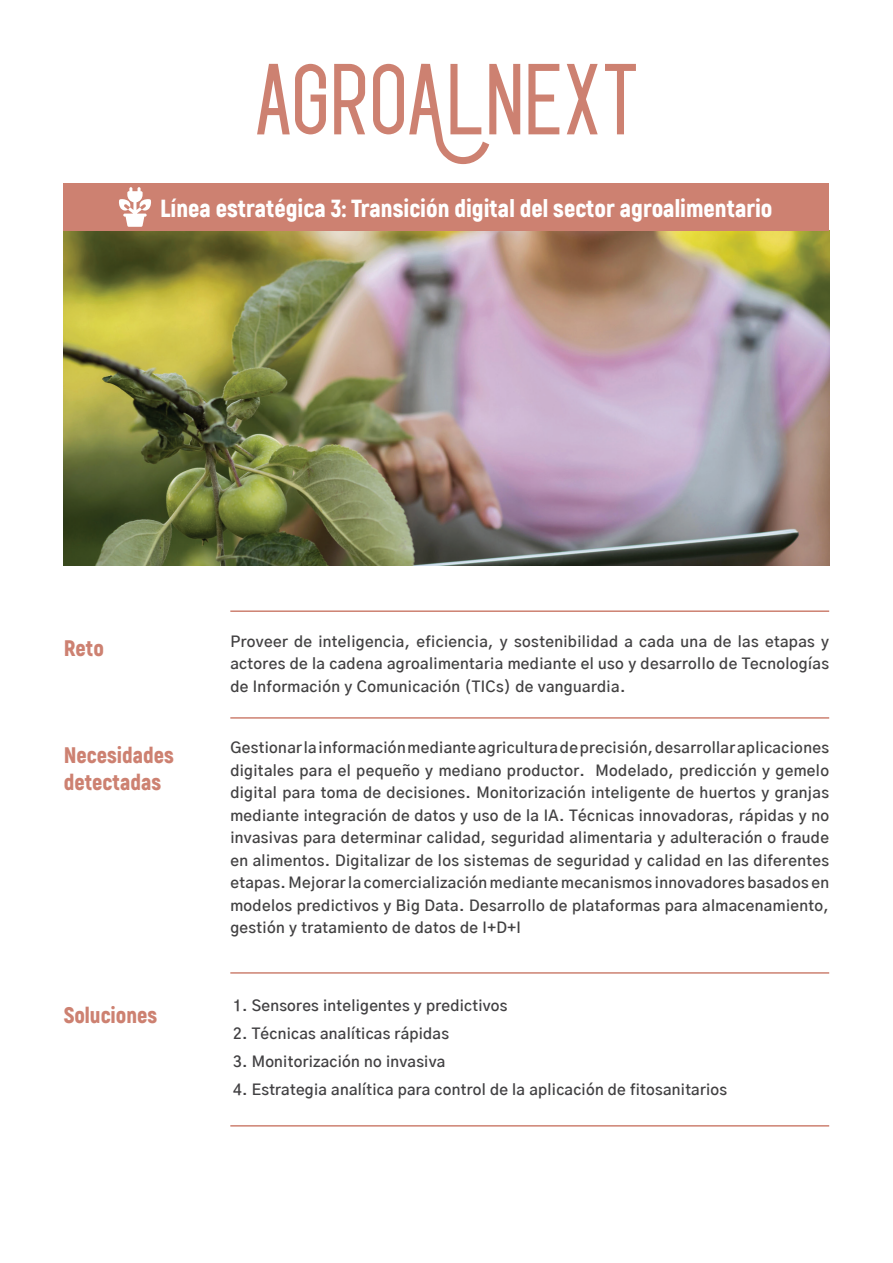
<style>
.page{position:relative;width:893px;height:1263px;background:#fff}
.page>*{position:absolute;margin:0;border:0;box-sizing:border-box;transform-origin:0 0}
.t1{font:900 24.75px "Akrobat";color:#fff}
.t2{font:900 22.5px/27px "Akrobat";color:#cd8171}
.t3{font:600 15px/22.5px "Gothic A1";letter-spacing:.025em;color:#424142;text-align:justify}
.t4{font:600 15px "Gothic A1";letter-spacing:.02em;color:#414042}
</style>
<div class="page">
<hr style="left:230px;top:717px;width:599px;height:2px;background:#cd8171">
<hr style="left:230px;top:610px;width:599px;height:2px;background:#cd8171">
<hr style="left:230px;top:972px;width:599px;height:2px;background:#cd8171">
<hr style="left:230px;top:1125px;width:599px;height:1px;background:#cd8171">
<svg style="left:257px;top:64px;width:69px;height:70px"></svg>
<svg style="left:334px;top:64px;width:31px;height:70px"></svg>
<svg style="left:373px;top:64px;width:147px;height:100px"></svg>
<svg style="left:528px;top:64px;width:31px;height:70px"></svg>
<svg style="left:567px;top:64px;width:31px;height:70px"></svg>
<svg style="left:605px;top:64px;width:31px;height:70px"></svg>
<img style="left:64px;top:231px;width:765px;height:334px">
<div style="left:64px;top:183px;width:765px;height:48px;background:#cd8171"></div>
<svg style="left:119px;top:187px;width:32px;height:40px"></svg>
<h1 class="t1" style="left:160px;top:192px;width:614px">Línea estratégica 3: Transición digital del sector agroalimentario</h1>
<h2 class="t2" style="left:64px;top:634px;width:42px">Reto</h2>
<p class="t3" style="left:230px;top:629px;width:600px">Proveer de inteligencia, eficiencia, y sostenibilidad a cada una de las etapas y actores de la cadena agroalimentaria mediante el uso y desarrollo de Tecnologías de Información y Comunicación (TICs) de vanguardia.</p>
<h2 class="t2" style="left:64px;top:741px;width:112px">Necesidades detectadas</h2>
<h2 class="t2" style="left:64px;top:1001px;width:95px">Soluciones</h2>
<p class="t3" style="left:230px;top:736px;width:600px">Gestionar la información mediante agricultura de precisión, desarrollar aplicaciones digitales para el pequeño y mediano productor. Modelado, predicción y gemelo digital para toma de decisiones. Monitorización inteligente de huertos y granjas mediante integración de datos y uso de la IA. Técnicas innovadoras, rápidas y no invasivas para determinar calidad, seguridad alimentaria y adulteración o fraude en alimentos. Digitalizar de los sistemas de seguridad y calidad en las diferentes etapas. Mejorar la comercialización mediante mecanismos innovadores basados en modelos predictivos y Big Data. Desarrollo de plataformas para almacenamiento, gestión y tratamiento de datos de I+D+I</p>
<p class="t4" style="left:233px;top:994px;width:276px">1. Sensores inteligentes y predictivos</p>
<p class="t4" style="left:233px;top:1022px;width:217px">2. Técnicas analíticas rápidas</p>
<p class="t4" style="left:233px;top:1050px;width:214px">3. Monitorización no invasiva</p>
<p class="t4" style="left:233px;top:1078px;width:496px">4. Estrategia analítica para control de la aplicación de fitosanitarios</p>
</div>
